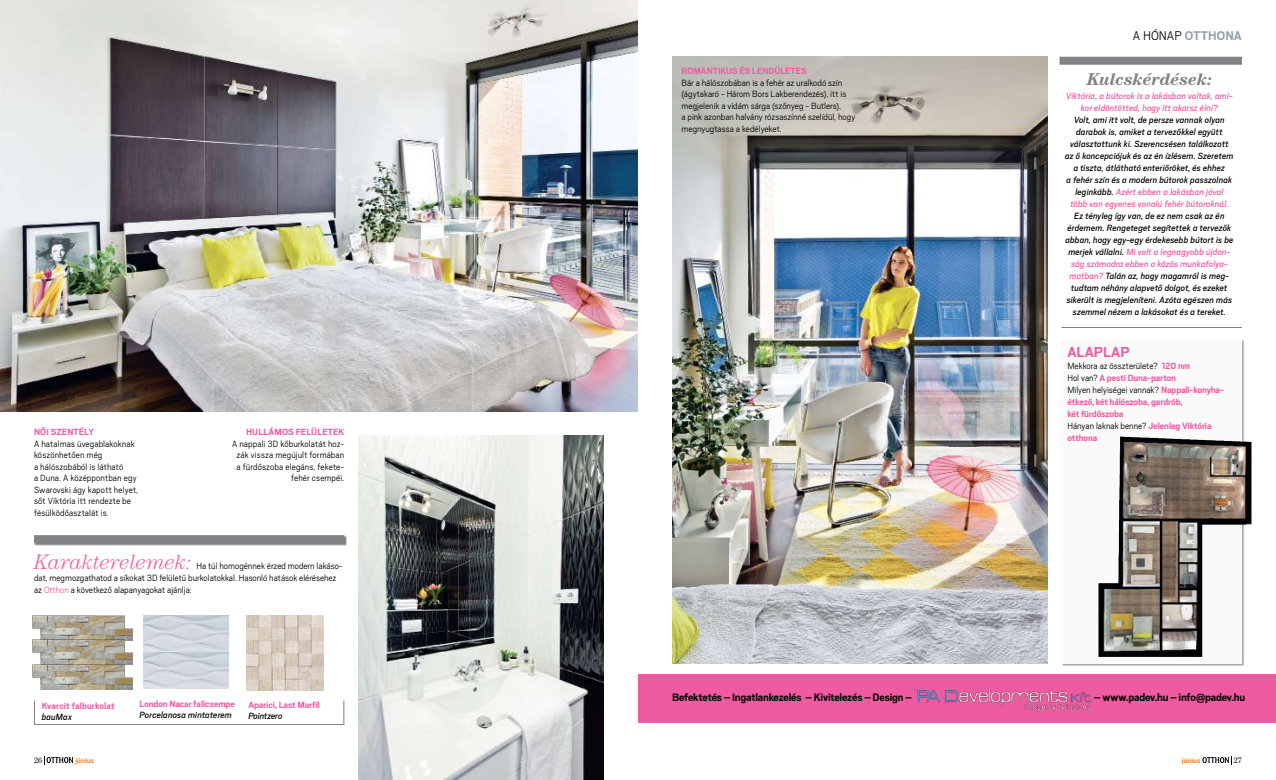
<style>
.page{position:relative;width:1276px;height:780px;background:#fff}
.page>*{position:absolute;margin:0;border:0;box-sizing:border-box;transform-origin:0 0}
.t1{font:italic 17px "Century Bol";letter-spacing:-.005em;color:#808285}
.t2{font:700 16px "Scout M";letter-spacing:.005em;color:#ef5ba1}
.t3{font:700 14px "Scout M";letter-spacing:.005em;color:#95a3ab}
.t4{font:700 12px "Scout M";letter-spacing:-.015em;color:#000}
.t5{font:10px/11.5px "Scout M Light";color:#000}
.t6{font:italic 10px/12px "Scout M";letter-spacing:.01em;color:#000;text-align:center}
.t7{font:700 10px/12px "Scout M";color:#ef5ba1}
.t8{font:italic 10px/12px "Scout M";letter-spacing:.01em;color:#ef5ba1;text-align:center}
.t9{font:italic 10px "Scout M";letter-spacing:-.015em;color:#000}
.t10{font:700 8px "Scout M";color:#f58220}
.t11{font:8px "Century";color:#000}
.s1{font-family:"Century Lig";font-style:italic;font-size:21px;color:#ef5ba1}
.s2{color:#ef5ba1}
.s3{font-family:"Scout M Light";font-weight:400;color:#000}
.s4{font-family:"Scout M";font-weight:700;color:#ef5ba1}
</style>
<div class="page">
<svg style="left:44px;top:756px;width:29px;height:8px"></svg>
<svg style="left:1202px;top:756px;width:30px;height:8px"></svg>
<img style="left:143px;top:615px;width:86px;height:73px">
<div style="left:34px;top:535px;width:313px;height:10px;background:#808181"></div>
<div style="left:34px;top:535px;width:310px;height:8px;background:#808285"></div>
<hr style="left:34px;top:724px;width:310px;height:1px;background:#808285">
<svg style="left:34px;top:700px;width:1px;height:24px"></svg>
<svg style="left:343px;top:700px;width:1px;height:24px"></svg>
<img style="left:0;top:0;width:638px;height:411px">
<img style="left:358px;top:435px;width:246px;height:345px">
<img style="left:672px;top:57px;width:375px;height:606px">
<div style="left:638px;top:674px;width:638px;height:48px;background:#ef5ba1"></div>
<img style="left:917px;top:687px;width:173px;height:25px">
<img style="left:32px;top:615px;width:100px;height:74px">
<img style="left:246px;top:615px;width:77px;height:75px">
<hr style="left:1061px;top:327px;width:181px;height:1px;background:#808285">
<div style="left:1059px;top:57px;width:183px;height:8px;background:#808285"></div>
<div style="left:1061px;top:339px;width:181px;height:324px;background:#f8f8f9"></div>
<img style="left:1098px;top:436px;width:153px;height:221px">
<p class="t7" style="left:34px;top:426px;width:62px">Női szentély</p>
<p class="t5" style="left:34px;top:438px;width:106px">A hatalmas üvegablakoknak köszönhetően még<br>a hálószobából is látható<br>a Duna. A középpontban egy<br>Swarovski ágy kapott helyet, sőt Viktória itt rendezte be fésülködőasztalát is.</p>
<p class="t7" style="left:246px;top:426px;width:100px">Hullámos felületek</p>
<p class="t5" style="left:232px;top:438px;width:114px;text-align:right">A nappali 3D kőburkolatát hoz&shy;zák vissza megújult formában a fürdőszoba elegáns, fekete&shy;fehér csempéi.</p>
<p class="t5" style="left:34px;top:560px;width:310px;line-height:11.8px"><span class="s1">Karakterelemek:</span> Ha túl homogénnek érzed modern lakáso&shy;dat, megmozgathatod a síkokat 3D felületű burkolatokkal. Hasonló hatások elérésehez az <span class="s2">Otthon</span> a következő alapanyagokat ajánlja:</p>
<p class="t7" style="left:42px;top:700px;width:74px">Kvarcit falburkolat</p>
<p class="t6" style="left:42px;top:711px;width:32px">bauMax</p>
<p class="t7" style="left:139px;top:698px;width:97px">London Nacar falicsempe</p>
<p class="t6" style="left:139px;top:709px;width:94px">Porcelanosa mintaterem</p>
<p class="t7" style="left:248px;top:699px;width:73px">Aparici, Last Marfil</p>
<p class="t9" style="left:248px;top:711px;width:35px">Pointzero</p>
<p class="t7" style="left:681px;top:65px;width:125px">Romantikus és lendületes</p>
<p class="t5" style="left:681px;top:77px;width:175px">Bár a hálószobában is a fehér az uralkodó szín (ágytakaró - Három Bors Lakberendezés), itt is megjelenik a vidám sárga (szőnyeg - Butlers),<br>a pink azonban halvány rózsaszínné szelídül, hogy megnyugtassa a kedélyeket.</p>
<h3 class="t3" style="left:1132px;top:29px;width:111px"><span class="s3">a hónap</span> otthona</h3>
<h1 class="t1" style="left:1087px;top:69px;width:127px">Kulcskérdések:</h1>
<p class="t8" style="left:1066px;top:90px;width:168px">Viktória, a bútorok is a lakásban voltak, ami&shy;kor eldöntötted, hogy itt akarsz élni?</p>
<p class="t6" style="left:1065px;top:114px;width:170px">Volt, ami itt volt, de persze vannak olyan darabok is, amiket a tervezőkkel együtt választottunk ki. Szerencsésen találkozott az ő koncepciójuk és az én ízlésem. Szeretem a tiszta, átlátható enteriőröket, és ehhez<br>a fehér szín és a modern bútorok passzolnak leginkább. <span class="s2">Azért ebben a lakásban jóval<br>több van egyenes vonalú fehér bútoroknál.</span></p>
<p class="t6" style="left:1065px;top:210px;width:170px">Ez tényleg így van, de ez nem csak az én érdemem. Rengeteget segítettek a tervezők abban, hogy egy-egy érdekesebb bútort is be merjek vállalni. <span class="s2">Mi volt a legnagyobb újdon&shy;ság számodra ebben a közös munkafolya&shy;matban?</span> Talán az, hogy magamról is meg&shy;tudtam néhány alapvető dolgot, és ezeket sikerült is megjeleníteni. Azóta egészen más szemmel nézem a lakásokat és a tereket.</p>
<h2 class="t2" style="left:1067px;top:344px;width:46px">alapLAP</h2>
<p class="t5" style="left:1067px;top:360px;width:124px">Mekkora az összterülete? <span class="s4">120 nm</span></p>
<p class="t7" style="left:1067px;top:372px;width:110px"><span class="s3">Hol van?</span> A pesti Duna-parton</p>
<p class="t5" style="left:1067px;top:384px;width:158px">Milyen helyiségei vannak? <span class="s4">Nappali-konyha-</span></p>
<p class="t7" style="left:1067px;top:396px;width:117px">étkező, két hálószoba, gardrób, két fürdőszoba</p>
<p class="t5" style="left:1067px;top:420px;width:146px">Hányan laknak benne? <span class="s4">Jelenleg Viktória</span></p>
<p class="t7" style="left:1067px;top:432px;width:31px">otthona</p>
<p class="t4" style="left:672px;top:691px;width:241px">Befektetés – Ingatlankezelés – Kivitelezés – Design –</p>
<p class="t4" style="left:1094px;top:691px;width:153px">– www.padev.hu – info@padev.hu</p>
<p class="t11" style="left:34px;top:755px;width:9px">26</p>
<p class="t10" style="left:76px;top:756px;width:20px">június</p>
<p class="t10" style="left:1182px;top:756px;width:20px">június</p>
<p class="t11" style="left:1234px;top:755px;width:9px">27</p>
</div>
